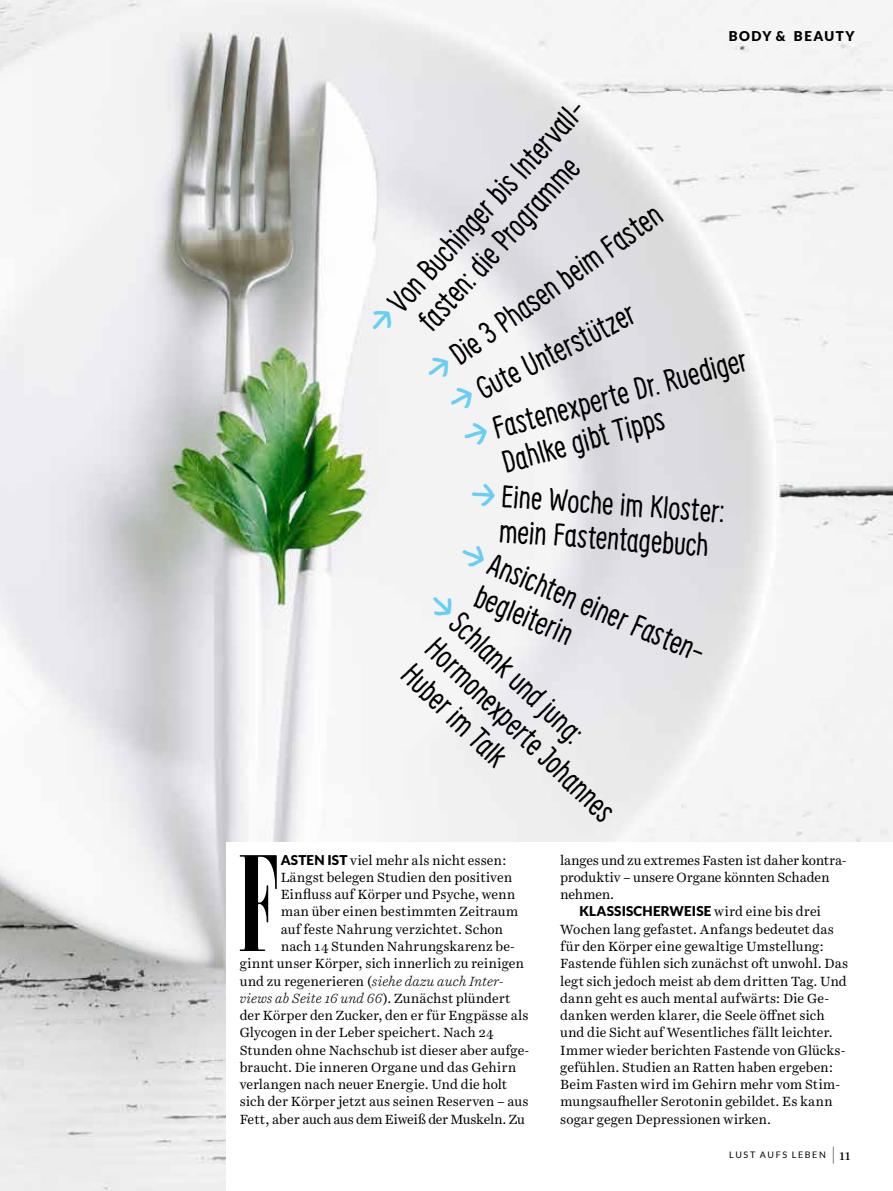
<style>
.page{position:relative;width:893px;height:1191px;background:#fff}
.page>*{position:absolute;margin:0;border:0;box-sizing:border-box;transform-origin:0 0}
.t1{font:600 135.6px "Ambroise Francois";color:#000}
.t2{font:31.05px/34.5px "Supernettcn";color:#000;text-align:center}
.t3{font:13.5px/17.2px "Harriet Text";color:#000}
.t4{font:italic 300 13.5px "Harriet Text";letter-spacing:.01em;color:#000}
.t5{font:13.5px "Harriet Text";letter-spacing:-.02em;color:#000}
.t6{font:900 13.5px "Lato";letter-spacing:.02em;color:#000}
.t7{font:900 13.5px "Lato";letter-spacing:.11em;color:#000}
.t8{font:9px "Lato";letter-spacing:.175em;color:#000}
.s1{font-weight:700;color:#68cef3}
.s2{font-family:"Harriet Text";font-weight:400}
.s3{font-family:"Lato";font-weight:900}
.s4{font-weight:400;font-style:normal}
.s5{font-family:"Benton Sans";font-weight:100;font-size:18px}
.s6{font-family:"Playfair Display";font-size:15px}
</style>
<div class="page">
<img style="left:0;top:0;width:893px;height:1191px">
<div style="left:226px;top:842px;width:667px;height:349px;background:#fff"></div>
<p class="t7" style="left:729px;top:28px;width:127px">BODY &amp; BEAUTY</p>
<h2 class="t2" style="left:361px;top:319px;width:308px;rotate:-48deg"><span class="s1">→</span> Von Buchinger bis Intervall&shy;fasten: die Programme</h2>
<h2 class="t2" style="left:417px;top:359px;width:284px;rotate:-35deg"><span class="s1">→</span> Die 3 Phasen beim Fasten</h2>
<h2 class="t2" style="left:442px;top:388px;width:206px;rotate:-27deg"><span class="s1">→</span> Gute Unterstützer</h2>
<h2 class="t2" style="left:488px;top:412px;width:264px;text-align:left;text-indent:-30px;rotate:-16deg"><span class="s1">→</span> Fastenexperte Dr. Ruediger<br>Dahlke gibt Tipps</h2>
<h2 class="t2" style="left:472px;top:475px;width:256px;rotate:4deg"><span class="s1">→</span> Eine Woche im Kloster: mein Fastentagebuch</h2>
<h2 class="t2" style="left:469px;top:534px;width:268px;rotate:23deg"><span class="s1">→</span> Ansichten einer Fasten-</h2>
<h2 class="t2" style="left:483px;top:578px;width:105px;rotate:23deg">begleiterin</h2>
<h2 class="t2" style="left:446px;top:584px;width:204px;rotate:44deg"><span class="s1">→</span> Schlank und jung:</h2>
<h2 class="t2" style="left:444px;top:630px;width:250px;text-align:left;rotate:44deg">Hormonexperte Johannes<br>Huber im Talk</h2>
<p class="t3" style="left:560px;top:851px;width:288px">langes und zu extremes Fasten ist daher kontra&shy;produktiv – unsere Organe könnten Schaden nehmen.</p>
<p class="t6" style="left:579px;top:903px;width:243px">KLASSISCHERWEISE <span class="s2">wird eine bis drei</span></p>
<p class="t3" style="left:560px;top:920px;width:289px">Wochen lang gefastet. Anfangs bedeutet das für den Körper eine gewaltige Umstellung:<br>Fastende fühlen sich zunächst oft unwohl. Das legt sich jedoch meist ab dem dritten Tag. Und dann geht es auch mental aufwärts: Die Ge&shy;danken werden klarer, die Seele öffnet sich und die Sicht auf Wesentliches fällt leichter.<br>Immer wieder berichten Fastende von Glücks&shy;gefühlen. Studien an Ratten haben ergeben:<br>Beim Fasten wird im Gehirn mehr vom Stim&shy;mungsaufheller Serotonin gebildet. Es kann sogar gegen Depressionen wirken.</p>
<h1 class="t1" style="left:237px;top:815px;width:45px">F</h1>
<p class="t3" style="left:281px;top:851px;width:227px"><span class="s3">ASTEN IST</span> viel mehr als nicht essen:</p>
<p class="t3" style="left:281px;top:868px;width:233px">Längst belegen Studien den positiven</p>
<p class="t3" style="left:281px;top:885px;width:236px">Einfluss auf Körper und Psyche, wenn</p>
<p class="t3" style="left:281px;top:903px;width:239px">man über einen bestimmten Zeitraum</p>
<p class="t3" style="left:281px;top:920px;width:224px">auf feste Nahrung verzichtet. Schon</p>
<p class="t3" style="left:281px;top:937px;width:236px">nach 14 Stunden Nahrungskarenz be-</p>
<p class="t3" style="left:240px;top:954px;width:286px">ginnt unser Körper, sich innerlich zu reinigen</p>
<p class="t4" style="left:240px;top:971px;width:266px"><span class="s4">und zu regenerieren (</span>siehe dazu auch Inter-</p>
<p class="t4" style="left:240px;top:988px;width:272px">views ab Seite 16 und 66<span class="s4">). Zunächst plündert</span></p>
<p class="t3" style="left:240px;top:1006px;width:290px">der Körper den Zucker, den er für Engpässe als</p>
<p class="t3" style="left:240px;top:1024px;width:255px">Glycogen in der Leber speichert. Nach 24</p>
<p class="t3" style="left:240px;top:1041px;width:291px">Stunden ohne Nachschub ist dieser aber aufge-</p>
<p class="t3" style="left:240px;top:1058px;width:278px">braucht. Die inneren Organe und das Gehirn</p>
<p class="t3" style="left:240px;top:1075px;width:269px">verlangen nach neuer Energie. Und die holt</p>
<p class="t3" style="left:240px;top:1093px;width:290px">sich der Körper jetzt aus seinen Reserven – aus</p>
<p class="t5" style="left:240px;top:1109px;width:287px">Fett, aber auch aus dem Eiweiß der Muskeln. Zu</p>
<p class="t8" style="left:729px;top:1150px;width:122px">LUST AUFS LEBEN <span class="s5">|</span><span class="s6">11</span></p>
</div>
